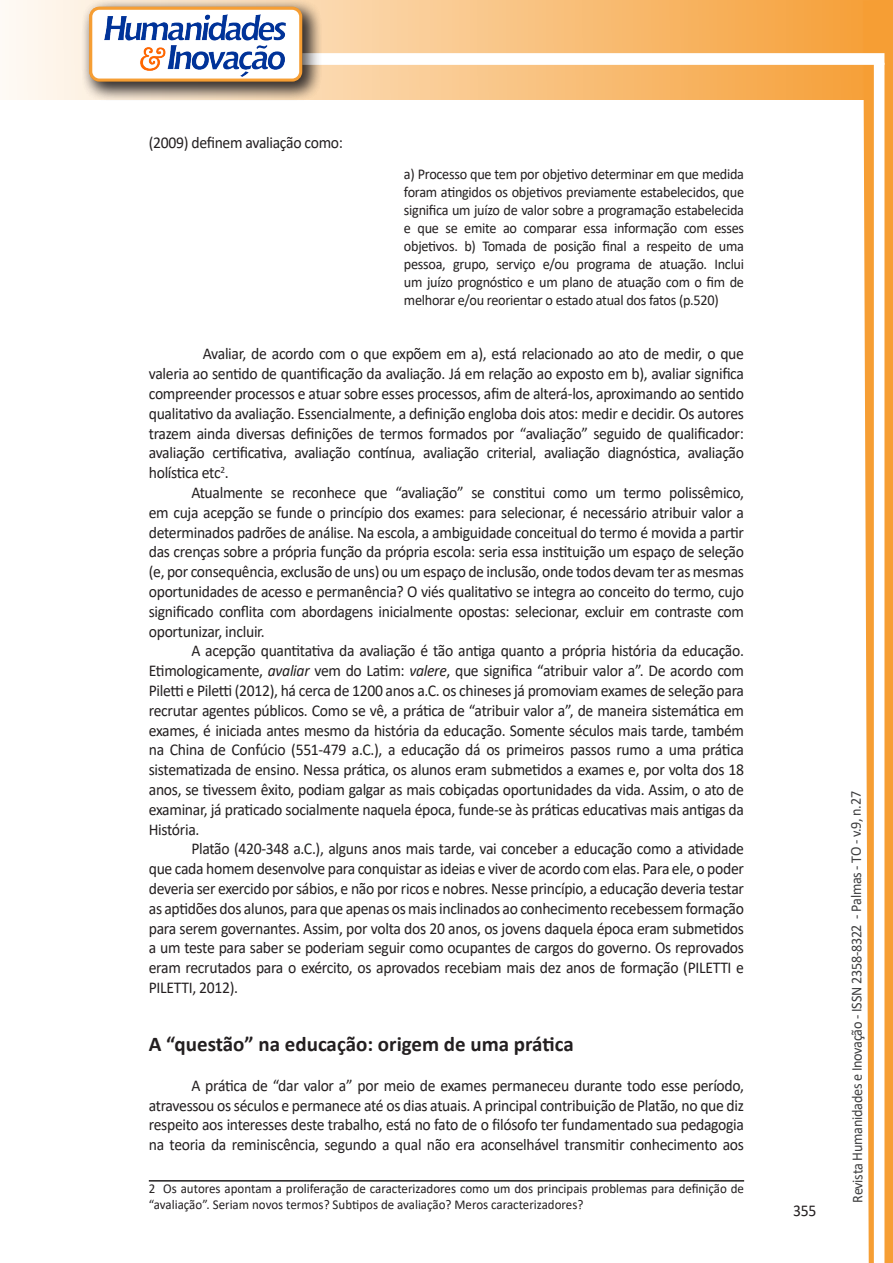
<style>
.page{position:relative;width:893px;height:1263px;background:#fff}
.page>*{position:absolute;margin:0;border:0;box-sizing:border-box;transform-origin:0 0}
.Titulo_2{font:700 21px "Calibri";color:#231f20}
.texto{font:16.5px/19.8px "Calibri";letter-spacing:-.02em;color:#231f20;text-align:justify;scale:.95 1}
.citacao{font:15px/18px "Calibri";letter-spacing:-.02em;color:#231f20;text-align:justify;scale:.95 1}
.t1{font:15px "Calibri";letter-spacing:-.025em;color:#3e3e3f;scale:.95 1}
.Rodapé{font:13.5px/16.2px "Calibri";color:#231f20;scale:.96 1}
.s1{font-style:italic}
</style>
<div class="page">
<svg style="left:5px;top:0;width:858px;height:100px;background:#f9c484"></svg>
<div style="left:302px;top:53px;width:582px;height:12px;background:#fff;border:2px solid #fff"></div>
<svg style="left:863px;top:0;width:30px;height:1263px"></svg>
<div style="left:81px;top:0;width:241px;height:102px;background:#231f20;opacity:.75"></div>
<div style="left:91px;top:8px;width:210px;height:72px;background:#fff;border-radius:9px"></div>
<img style="left:104px;top:14px;width:181px;height:62px">
<div style="left:89px;top:7px;width:213px;height:75px;border:3px solid #f69e34;border-radius:9px"></div>
<hr style="left:149px;top:1180px;width:595px;height:1px;background:#231f20">
<p class="texto" style="left:149px;top:133px;width:206px">(2009) definem avaliação como:</p>
<p class="citacao" style="left:404px;top:165px;width:360px">a) Processo que tem por objetivo determinar em que medida foram atingidos os objetivos previamente estabelecidos, que significa um juízo de valor sobre a programação estabelecida e que se emite ao comparar essa informação com esses objetivos. b) Tomada de posição final a respeito de uma pessoa, grupo, serviço e/ou programa de atuação. Inclui um juízo prognóstico e um plano de atuação com o fim de melhorar e/ou reorientar o estado atual dos fatos (p.520)</p>
<p class="texto" style="left:149px;top:344px;width:628px;text-indent:54px">Avaliar, de acordo com o que expõem em a), está relacionado ao ato de medir, o que valeria ao sentido de quantificação da avaliação. Já em relação ao exposto em b), avaliar significa compreender processos e atuar sobre esses processos, afim de alterá-los, aproximando ao sentido qualitativo da avaliação. Essencialmente, a definição engloba dois atos: medir e decidir. Os autores trazem ainda diversas definições de termos formados por “avaliação” seguido de qualificador: avaliação certificativa, avaliação contínua, avaliação criterial, avaliação diagnóstica, avaliação holística etc<sup>2</sup>.</p>
<p class="texto" style="left:149px;top:482px;width:628px;text-indent:43px">Atualmente se reconhece que “avaliação” se constitui como um termo polissêmico, em cuja acepção se funde o princípio dos exames: para selecionar, é necessário atribuir valor a determinados padrões de análise. Na escola, a ambiguidade conceitual do termo é movida a partir das crenças sobre a própria função da própria escola: seria essa instituição um espaço de seleção (e, por consequência, exclusão de uns) ou um espaço de inclusão, onde todos devam ter as mesmas oportunidades de acesso e permanência? O viés qualitativo se integra ao conceito do termo, cujo significado conflita com abordagens inicialmente opostas: selecionar, excluir em contraste com oportunizar, incluir.</p>
<p class="texto" style="left:149px;top:641px;width:628px;text-indent:43px">A acepção quantitativa da avaliação é tão antiga quanto a própria história da educação.<br>Etimologicamente, <span class="s1">avaliar</span> vem do Latim: <span class="s1">valere</span>, que significa “atribuir valor a”. De acordo com Piletti e Piletti (2012), há cerca de 1200 anos a.C. os chineses já promoviam exames de seleção para recrutar agentes públicos. Como se vê, a prática de “atribuir valor a”, de maneira sistemática em exames, é iniciada antes mesmo da história da educação. Somente séculos mais tarde, também na China de Confúcio (551-479 a.C.), a educação dá os primeiros passos rumo a uma prática sistematizada de ensino. Nessa prática, os alunos eram submetidos a exames e, por volta dos 18 anos, se tivessem êxito, podiam galgar as mais cobiçadas oportunidades da vida. Assim, o ato de examinar, já praticado socialmente naquela época, funde-se às práticas educativas mais antigas da História.</p>
<p class="texto" style="left:149px;top:839px;width:628px;text-indent:43px">Platão (420-348 a.C.), alguns anos mais tarde, vai conceber a educação como a atividade que cada homem desenvolve para conquistar as ideias e viver de acordo com elas. Para ele, o poder deveria ser exercido por sábios, e não por ricos e nobres. Nesse princípio, a educação deveria testar as aptidões dos alunos, para que apenas os mais inclinados ao conhecimento recebessem formação para serem governantes. Assim, por volta dos 20 anos, os jovens daquela época eram submetidos a um teste para saber se poderiam seguir como ocupantes de cargos do governo. Os reprovados eram recrutados para o exército, os aprovados recebiam mais dez anos de formação (PILETTI e PILETTI, 2012).</p>
<p class="Titulo_2" style="left:149px;top:1029px;width:426px">A “questão” na educação: origem de uma prática</p>
<p class="texto" style="left:149px;top:1075px;width:628px;text-indent:43px">A prática de “dar valor a” por meio de exames permaneceu durante todo esse período, atravessou os séculos e permanece até os dias atuais. A principal contribuição de Platão, no que diz respeito aos interesses deste trabalho, está no fato de o filósofo ter fundamentado sua pedagogia na teoria da reminiscência, segundo a qual não era aconselhável transmitir conhecimento aos</p>
<p class="Rodapé" style="left:149px;top:1180px;width:621px">2 Os autores apontam a proliferação de caracterizadores como um dos principais problemas para definição de “avaliação”. Seriam novos termos? Subtipos de avaliação? Meros caracterizadores?</p>
<p class="texto" style="left:793px;top:1200px;width:26px">355</p>
<p class="t1" style="left:846px;top:1203px;width:435px;rotate:-90deg">Revista Humanidades e Inovação - ISSN 2358-8322 - Palmas - TO - v.9, n.27</p>
</div>
